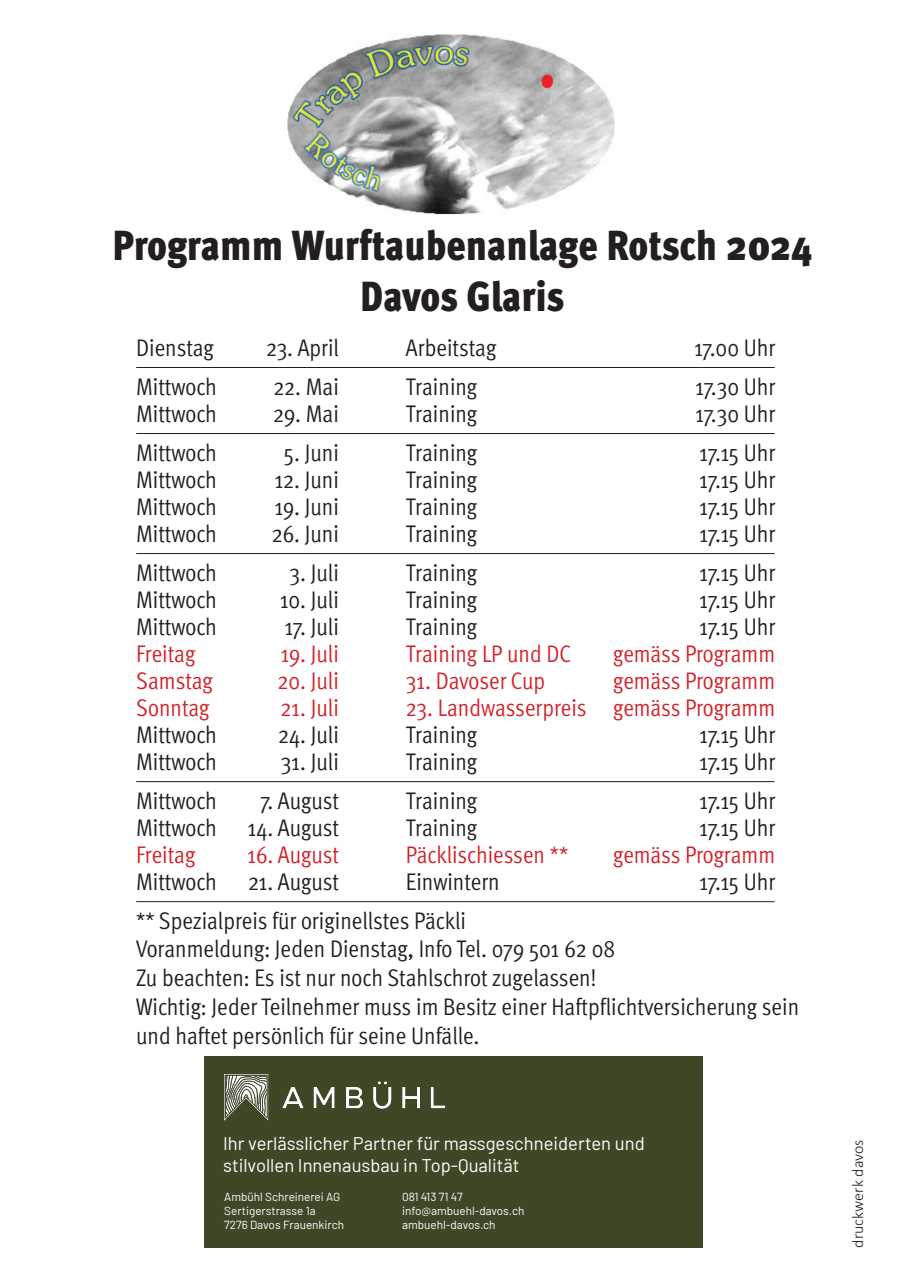
<style>
.page{position:relative;width:908px;height:1276px;background:#fff}
.page>*{position:absolute;margin:0;border:0;box-sizing:border-box;transform-origin:0 0}
.t1{font:900 condensed 42px "Meta Pro";letter-spacing:-.005em;color:#231f20}
.Zeile_mit_Fusslinie{font:24px "Meta Pro Cond Norm";letter-spacing:-.005em;color:#231f20}
.t2{font:24px "Meta Pro Cond Norm";letter-spacing:-.005em;color:#d1232a}
.t3{font:18.4px/22.1px "Barlow";color:#fff}
.t4{font:300 16px "Calibri";color:#231f20}
.t5{font:11.7px "Barlow";color:#fff}
</style>
<div class="page">
<img style="left:287px;top:34px;width:328px;height:181px">
<hr style="left:136px;top:367px;width:638px;height:1px;background:#231f20">
<hr style="left:136px;top:433px;width:638px;height:1px;background:#231f20">
<hr style="left:136px;top:553px;width:638px;height:1px;background:#231f20">
<hr style="left:136px;top:781px;width:638px;height:1px;background:#231f20">
<hr style="left:136px;top:901px;width:638px;height:1px;background:#231f20">
<div style="left:205px;top:1056px;width:497px;height:191px;background:#3e4827"></div>
<img style="left:225px;top:1074px;width:219px;height:46px">
<p class="t1" style="left:113px;top:212px;width:701px">Programm Wurftaubenanlage Rotsch 2024</p>
<p class="t1" style="left:360px;top:263px;width:206px">Davos Glaris</p>
<p class="Zeile_mit_Fusslinie" style="left:136px;top:330px;width:79px">Dienstag</p>
<p class="Zeile_mit_Fusslinie" style="left:266px;top:330px;width:74px">23. April</p>
<p class="Zeile_mit_Fusslinie" style="left:406px;top:330px;width:92px">Arbeitstag</p>
<p class="Zeile_mit_Fusslinie" style="left:694px;top:330px;width:83px">17.00 Uhr</p>
<p class="Zeile_mit_Fusslinie" style="left:136px;top:369px;width:82px">Mittwoch</p>
<p class="Zeile_mit_Fusslinie" style="left:273px;top:369px;width:67px">22. Mai</p>
<p class="Zeile_mit_Fusslinie" style="left:406px;top:369px;width:73px">Training</p>
<p class="Zeile_mit_Fusslinie" style="left:695px;top:369px;width:81px">17.30 Uhr</p>
<p class="Zeile_mit_Fusslinie" style="left:136px;top:396px;width:82px">Mittwoch</p>
<p class="Zeile_mit_Fusslinie" style="left:273px;top:396px;width:67px">29. Mai</p>
<p class="Zeile_mit_Fusslinie" style="left:406px;top:396px;width:73px">Training</p>
<p class="Zeile_mit_Fusslinie" style="left:695px;top:396px;width:81px">17.30 Uhr</p>
<p class="Zeile_mit_Fusslinie" style="left:136px;top:435px;width:82px">Mittwoch</p>
<p class="Zeile_mit_Fusslinie" style="left:284px;top:435px;width:56px">5. Juni</p>
<p class="Zeile_mit_Fusslinie" style="left:406px;top:435px;width:73px">Training</p>
<p class="Zeile_mit_Fusslinie" style="left:699px;top:435px;width:77px">17.15 Uhr</p>
<p class="Zeile_mit_Fusslinie" style="left:136px;top:462px;width:82px">Mittwoch</p>
<p class="Zeile_mit_Fusslinie" style="left:274px;top:462px;width:66px">12. Juni</p>
<p class="Zeile_mit_Fusslinie" style="left:406px;top:462px;width:73px">Training</p>
<p class="Zeile_mit_Fusslinie" style="left:699px;top:462px;width:77px">17.15 Uhr</p>
<p class="Zeile_mit_Fusslinie" style="left:136px;top:489px;width:82px">Mittwoch</p>
<p class="Zeile_mit_Fusslinie" style="left:274px;top:489px;width:66px">19. Juni</p>
<p class="Zeile_mit_Fusslinie" style="left:406px;top:489px;width:73px">Training</p>
<p class="Zeile_mit_Fusslinie" style="left:699px;top:489px;width:77px">17.15 Uhr</p>
<p class="Zeile_mit_Fusslinie" style="left:136px;top:516px;width:82px">Mittwoch</p>
<p class="Zeile_mit_Fusslinie" style="left:271px;top:516px;width:69px">26. Juni</p>
<p class="Zeile_mit_Fusslinie" style="left:406px;top:516px;width:73px">Training</p>
<p class="Zeile_mit_Fusslinie" style="left:699px;top:516px;width:77px">17.15 Uhr</p>
<p class="Zeile_mit_Fusslinie" style="left:136px;top:555px;width:82px">Mittwoch</p>
<p class="Zeile_mit_Fusslinie" style="left:289px;top:555px;width:51px">3. Juli</p>
<p class="Zeile_mit_Fusslinie" style="left:406px;top:555px;width:73px">Training</p>
<p class="Zeile_mit_Fusslinie" style="left:699px;top:555px;width:77px">17.15 Uhr</p>
<p class="Zeile_mit_Fusslinie" style="left:136px;top:582px;width:82px">Mittwoch</p>
<p class="Zeile_mit_Fusslinie" style="left:280px;top:582px;width:60px">10. Juli</p>
<p class="Zeile_mit_Fusslinie" style="left:406px;top:582px;width:73px">Training</p>
<p class="Zeile_mit_Fusslinie" style="left:699px;top:582px;width:77px">17.15 Uhr</p>
<p class="Zeile_mit_Fusslinie" style="left:136px;top:609px;width:82px">Mittwoch</p>
<p class="Zeile_mit_Fusslinie" style="left:284px;top:609px;width:56px">17. Juli</p>
<p class="Zeile_mit_Fusslinie" style="left:406px;top:609px;width:73px">Training</p>
<p class="Zeile_mit_Fusslinie" style="left:699px;top:609px;width:77px">17.15 Uhr</p>
<p class="t2" style="left:136px;top:636px;width:61px">Freitag</p>
<p class="t2" style="left:280px;top:636px;width:60px">19. Juli</p>
<p class="t2" style="left:406px;top:636px;width:167px">Training LP und DC</p>
<p class="t2" style="left:613px;top:636px;width:163px">gemäss Programm</p>
<p class="t2" style="left:136px;top:663px;width:78px">Samstag</p>
<p class="t2" style="left:277px;top:663px;width:63px">20. Juli</p>
<p class="t2" style="left:406px;top:663px;width:141px">31. Davoser Cup</p>
<p class="t2" style="left:613px;top:663px;width:163px">gemäss Programm</p>
<p class="t2" style="left:136px;top:690px;width:75px">Sonntag</p>
<p class="t2" style="left:280px;top:690px;width:60px">21. Juli</p>
<p class="t2" style="left:406px;top:690px;width:370px">23. Landwasserpreis gemäss Programm</p>
<p class="Zeile_mit_Fusslinie" style="left:136px;top:717px;width:82px">Mittwoch</p>
<p class="Zeile_mit_Fusslinie" style="left:278px;top:717px;width:62px">24. Juli</p>
<p class="Zeile_mit_Fusslinie" style="left:406px;top:717px;width:73px">Training</p>
<p class="Zeile_mit_Fusslinie" style="left:699px;top:717px;width:77px">17.15 Uhr</p>
<p class="Zeile_mit_Fusslinie" style="left:136px;top:744px;width:82px">Mittwoch</p>
<p class="Zeile_mit_Fusslinie" style="left:281px;top:744px;width:60px">31. Juli</p>
<p class="Zeile_mit_Fusslinie" style="left:406px;top:744px;width:73px">Training</p>
<p class="Zeile_mit_Fusslinie" style="left:699px;top:744px;width:77px">17.15 Uhr</p>
<p class="Zeile_mit_Fusslinie" style="left:136px;top:783px;width:82px">Mittwoch</p>
<p class="Zeile_mit_Fusslinie" style="left:259px;top:783px;width:81px">7. August</p>
<p class="Zeile_mit_Fusslinie" style="left:406px;top:783px;width:73px">Training</p>
<p class="Zeile_mit_Fusslinie" style="left:699px;top:783px;width:77px">17.15 Uhr</p>
<p class="Zeile_mit_Fusslinie" style="left:136px;top:810px;width:82px">Mittwoch</p>
<p class="Zeile_mit_Fusslinie" style="left:248px;top:810px;width:93px">14. August</p>
<p class="Zeile_mit_Fusslinie" style="left:406px;top:810px;width:73px">Training</p>
<p class="Zeile_mit_Fusslinie" style="left:699px;top:810px;width:77px">17.15 Uhr</p>
<p class="t2" style="left:136px;top:837px;width:61px">Freitag</p>
<p class="t2" style="left:247px;top:837px;width:93px">16. August</p>
<p class="t2" style="left:406px;top:837px;width:164px">Päcklischiessen **</p>
<p class="t2" style="left:613px;top:837px;width:163px">gemäss Programm</p>
<p class="Zeile_mit_Fusslinie" style="left:136px;top:864px;width:82px">Mittwoch</p>
<p class="Zeile_mit_Fusslinie" style="left:248px;top:864px;width:92px">21. August</p>
<p class="Zeile_mit_Fusslinie" style="left:406px;top:864px;width:95px">Einwintern</p>
<p class="Zeile_mit_Fusslinie" style="left:699px;top:864px;width:77px">17.15 Uhr</p>
<p class="Zeile_mit_Fusslinie" style="left:136px;top:903px;width:331px">** Spezialpreis für originellstes Päckli</p>
<p class="Zeile_mit_Fusslinie" style="left:136px;top:931px;width:480px">Voranmeldung: Jeden Dienstag, Info Tel. 079 501 62 08</p>
<p class="Zeile_mit_Fusslinie" style="left:136px;top:960px;width:461px">Zu beachten: Es ist nur noch Stahlschrot zugelassen!</p>
<p class="Zeile_mit_Fusslinie" style="left:136px;top:989px;width:664px">Wichtig: Jeder Teilnehmer muss im Besitz einer Haftpflichtversicherung sein</p>
<p class="Zeile_mit_Fusslinie" style="left:136px;top:1018px;width:344px">und haftet persönlich für seine Unfälle.</p>
<p class="t3" style="left:223px;top:1131px;width:423px">Ihr verlässlicher Partner für massgeschneiderten und stilvollen Innenausbau in Top-Qualität</p>
<p class="t5" style="left:224px;top:1188px;width:117px">Ambühl Schreinerei AG</p>
<p class="t5" style="left:402px;top:1188px;width:62px">081 413 71 47</p>
<p class="t5" style="left:224px;top:1202px;width:93px">Sertigerstrasse 1a</p>
<p class="t5" style="left:402px;top:1202px;width:124px">info@ambuehl-davos.ch</p>
<p class="t5" style="left:224px;top:1216px;width:121px">7276 Davos Frauenkirch</p>
<p class="t5" style="left:402px;top:1216px;width:95px">ambuehl-davos.ch</p>
<p class="t4" style="left:847px;top:1247px;width:110px;rotate:-90deg">druckwerk davos</p>
</div>
